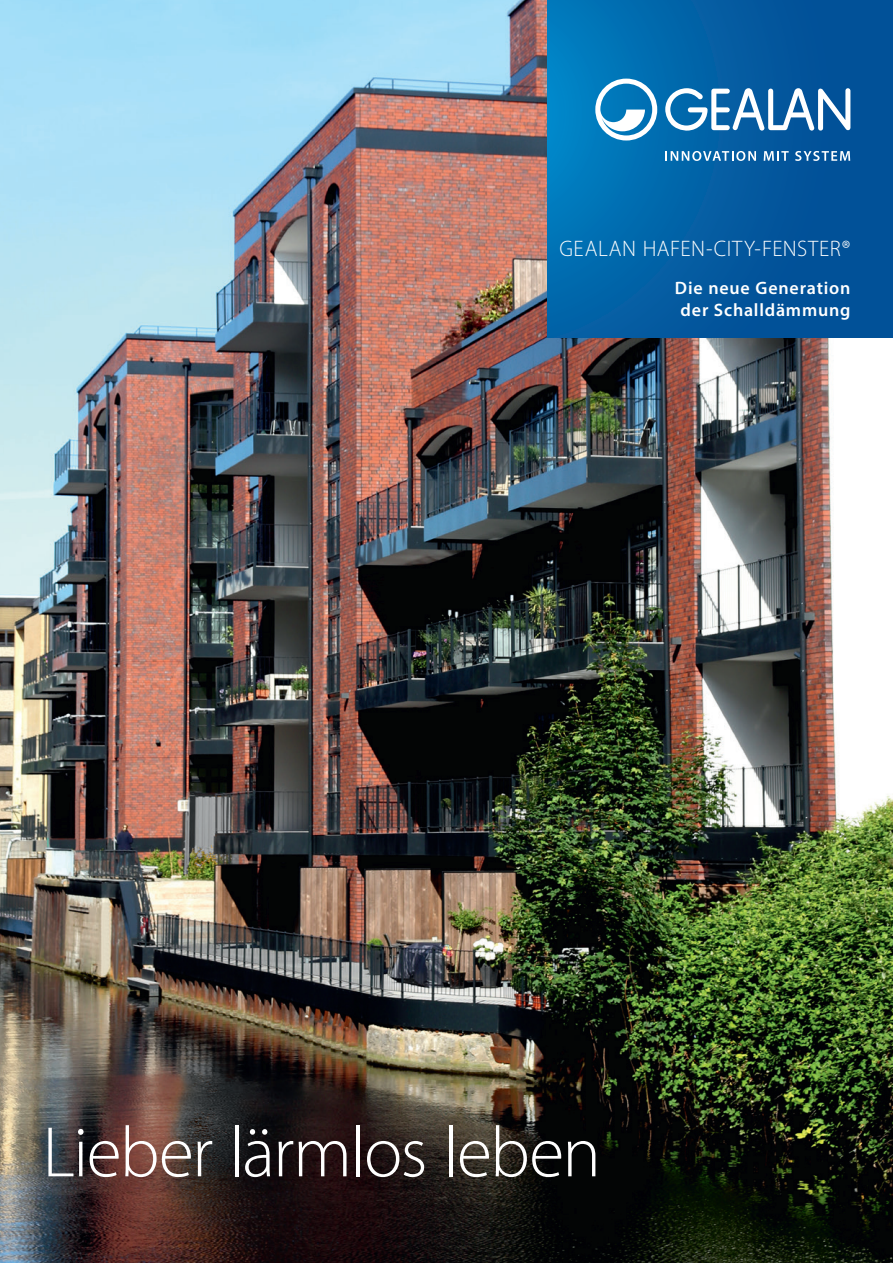
<style>
.page{position:relative;width:893px;height:1263px;background:#fff}
.page>*{position:absolute;margin:0;border:0;box-sizing:border-box;transform-origin:0 0}
.t1{font:300 72px "Myriad Pro";letter-spacing:-.025em;color:#fff}
.t2{font:300 22.5px "Myriad Pro";letter-spacing:.025em;color:#fff}
.t3{font:600 18px/21.6px "Myriad Pro";letter-spacing:.045em;color:#fff;text-align:center}
</style>
<div class="page">
<img style="left:0;top:0;width:893px;height:1263px">
<svg style="left:547px;top:0;width:346px;height:337px;background:#015fa4"></svg>
<svg style="left:595px;top:79px;width:62px;height:62px"></svg>
<svg style="left:665px;top:88px;width:185px;height:43px"></svg>
<svg style="left:665px;top:151px;width:91px;height:10px"></svg>
<svg style="left:764px;top:151px;width:25px;height:10px"></svg>
<svg style="left:795px;top:151px;width:55px;height:10px"></svg>
<p class="t2" style="left:559px;top:235px;width:293px">GEALAN HAFEN-CITY-FENSTER®</p>
<p class="t3" style="left:675px;top:277px;width:177px">Die neue Generation der Schalldämmung</p>
<h1 class="t1" style="left:43px;top:1109px;width:560px">Lieber lärmlos leben</h1>
</div>
